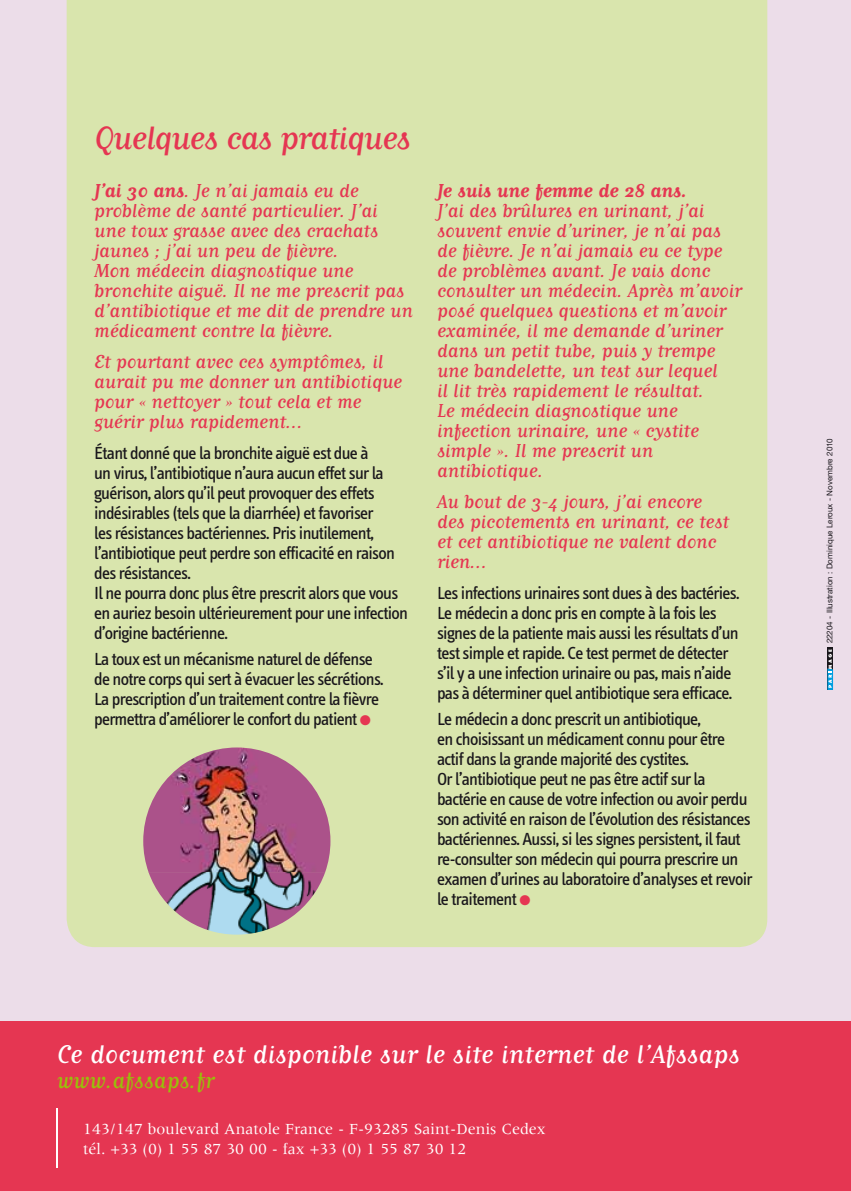
<style>
.page{position:relative;width:851px;height:1191px;background:#fff}
.page>*{position:absolute;margin:0;border:0;box-sizing:border-box;transform-origin:0 0}
.t1{font:38px "Matrix Script";letter-spacing:-.03em;color:#e53652}
.t2{font:30px "Matrix Script";color:#fff}
.t3{font:26px "Matrix Script";color:#99bf0b}
.t4{font:22px/20px "Matrix Script";letter-spacing:-.01em;color:#e53652}
.t5{font:700 22px "Matrix Script";letter-spacing:-.01em;color:#e53652}
.t6{font:18px/20px "Info Text";letter-spacing:-.04em;color:#1a171c}
.t7{font:16px/19.2px "Meridien";color:#fff}
.t8{font:8px "Helvetica Neue";color:#1a171c}
.s1{font-weight:700}
.s2{color:#e53652}
</style>
<div class="page">
<div style="left:0;top:0;width:850px;height:1043px;background:#ecdde9"></div>
<div style="left:67px;top:0;width:700px;height:947px;background:#d9e5ad"></div>
<div style="left:0;top:1020px;width:850px;height:171px;background:#e53652"></div>
<hr style="left:57px;top:1108px;width:1px;height:59px;background:#fff">
<div style="left:827px;top:647px;width:5px;height:43px;background:#1a171c"></div>
<svg style="left:827px;top:649px;width:5px;height:41px"></svg>
<img style="left:143px;top:747px;width:187px;height:125px">
<img style="left:148px;top:872px;width:177px;height:62px">
<h1 class="t1" style="left:94px;top:119px;width:318px">Quelques cas pratiques</h1>
<p class="t4" style="left:94px;top:180px;width:320px"><span class="s1">J’ai 30 ans</span>. Je n’ai jamais eu de problème de santé particulier. J’ai une toux grasse avec des crachats jaunes ; j’ai un peu de fièvre.<br>Mon médecin diagnostique une bronchite aiguë. Il ne me prescrit pas d’antibiotique et me dit de prendre un médicament contre la fièvre.</p>
<p class="t4" style="left:94px;top:351px;width:309px">Et pourtant avec ces symptômes, il aurait pu me donner un antibiotique pour « nettoyer » tout cela et me guérir plus rapidement…</p>
<p class="t6" style="left:94px;top:443px;width:315px">Étant donné que la bronchite aiguë est due à<br>un virus, l’antibiotique n’aura aucun effet sur la guérison, alors qu’il peut provoquer des effets indésirables (tels que la diarrhée) et favoriser<br>les résistances bactériennes. Pris inutilement, l’antibiotique peut perdre son efficacité en raison des résistances.<br>Il ne pourra donc plus être prescrit alors que vous en auriez besoin ultérieurement pour une infection d’origine bactérienne.</p>
<p class="t6" style="left:94px;top:649px;width:291px">La toux est un mécanisme naturel de défense de notre corps qui sert à évacuer les sécrétions.<br>La prescription d’un traitement contre la fièvre permettra d’améliorer le confort du patient <span class="s2">●</span></p>
<p class="t5" style="left:437px;top:179px;width:251px">Je suis une femme de 28 ans.</p>
<p class="t4" style="left:437px;top:200px;width:306px">J’ai des brûlures en urinant, j’ai souvent envie d’uriner, je n’ai pas de fièvre. Je n’ai jamais eu ce type de problèmes avant. Je vais donc consulter un médecin. Après m’avoir posé quelques questions et m’avoir examinée, il me demande d’uriner dans un petit tube, puis y trempe une bandelette, un test sur lequel<br>il lit très rapidement le résultat.<br>Le médecin diagnostique une infection urinaire, une « cystite simple ». Il me prescrit un antibiotique.</p>
<p class="t4" style="left:437px;top:491px;width:293px">Au bout de 3-4 jours, j’ai encore des picotements en urinant, ce test et cet antibiotique ne valent donc rien…</p>
<p class="t6" style="left:437px;top:583px;width:304px">Les infections urinaires sont dues à des bactéries.<br>Le médecin a donc pris en compte à la fois les signes de la patiente mais aussi les résultats d’un test simple et rapide. Ce test permet de détecter s’il y a une infection urinaire ou pas, mais n’aide pas à déterminer quel antibiotique sera efficace.</p>
<p class="t6" style="left:437px;top:709px;width:317px">Le médecin a donc prescrit un antibiotique,<br>en choisissant un médicament connu pour être actif dans la grande majorité des cystites.<br>Or l’antibiotique peut ne pas être actif sur la bactérie en cause de votre infection ou avoir perdu son activité en raison de l’évolution des résistances bactériennes. Aussi, si les signes persistent, il faut re-consulter son médecin qui pourra prescrire un examen d’urines au laboratoire d’analyses et revoir le traitement <span class="s2">●</span></p>
<h2 class="t2" style="left:57px;top:1039px;width:684px">Ce document est disponible sur le site internet de l’Afssaps</h2>
<h3 class="t3" style="left:57px;top:1067px;width:159px">www.afssaps.fr</h3>
<p class="t7" style="left:83px;top:1119px;width:464px">143/147 boulevard Anatole France - F-93285 Saint-Denis Cedex tél. +33 (0) 1 55 87 30 00 - fax +33 (0) 1 55 87 30 12</p>
<p class="t8" style="left:824px;top:643px;width:207px;rotate:-90deg">22204 - Illustration : Dominique Leroux - Novembre 2010</p>
</div>
